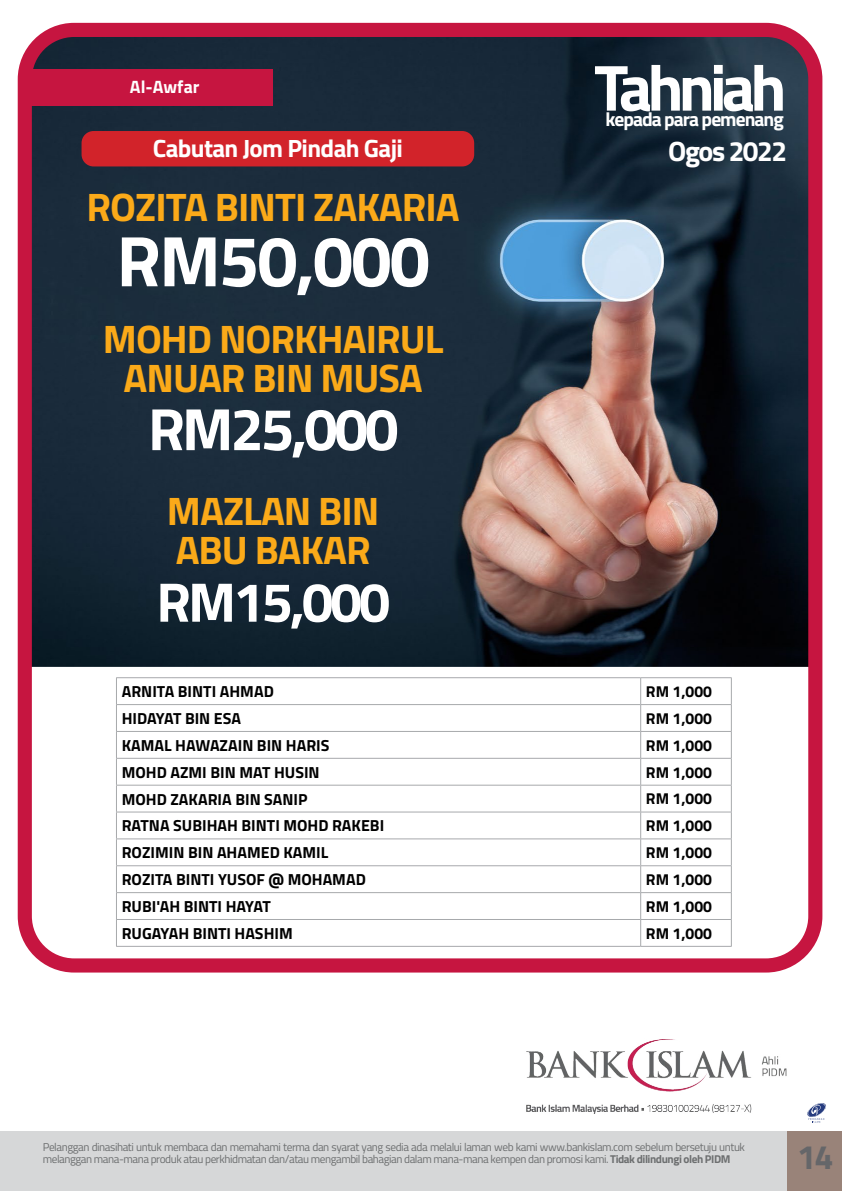
<style>
.page{position:relative;width:842px;height:1191px;background:#fff}
.page>*{position:absolute;margin:0;border:0;box-sizing:border-box;transform-origin:0 0}
.t1{font:700 71.8px "Titillium";letter-spacing:-.025em;color:#fff}
.t2{font:700 65.3px "Titillium";letter-spacing:-.075em;color:#fff}
.t3{font:700 59.8px "Titillium";letter-spacing:-.05em;color:#fff}
.t4{font:700 55.8px "Titillium";letter-spacing:-.05em;color:#fff}
.t5{font:700 39.8px/39px "Titillium";letter-spacing:-.025em;color:#fbaa19;text-align:center}
.t6{font:700 34px "Titillium";color:#656669}
.t7{font:700 28px "Titillium";letter-spacing:-.05em;color:#fff}
.t8{font:700 25px "Titillium";letter-spacing:-.025em;color:#fff}
.t9{font:700 19.5px "Titillium";letter-spacing:-.05em;color:#fff}
.t10{font:700 17.9px "Titillium";color:#fff}
.t11{font:700 16px "Titillium";color:#000}
.t12{font:700 15.7px "Titillium";color:#000}
.t13{font:11.3px/11.3px "Titillium";letter-spacing:-.04em;color:#6d6f70}
.s1{font-weight:700}
</style>
<div class="page">
<img style="left:33px;top:38px;width:774px;height:629px">
<div style="left:28px;top:69px;width:245px;height:37px;background:#c61540"></div>
<div style="left:18px;top:23px;width:804px;height:949px;border:14px solid #c61540;border-radius:49px"></div>
<div style="left:0;top:1131px;width:842px;height:60px;background:#d6d7d8"></div>
<svg style="left:807px;top:1103px;width:19px;height:19px"></svg>
<div style="left:788px;top:1131px;width:54px;height:60px;background:#998379"></div>
<img style="left:526px;top:1039px;width:261px;height:75px">
<hr style="left:116px;top:677px;width:525px;height:1px;background:#a7a9ac">
<hr style="left:641px;top:677px;width:91px;height:1px;background:#a7a9ac">
<hr style="left:116px;top:704px;width:525px;height:1px;background:#a7a9ac">
<hr style="left:641px;top:704px;width:91px;height:1px;background:#a7a9ac">
<hr style="left:116px;top:731px;width:525px;height:1px;background:#a7a9ac">
<hr style="left:641px;top:731px;width:91px;height:1px;background:#a7a9ac">
<hr style="left:116px;top:758px;width:525px;height:1px;background:#a7a9ac">
<hr style="left:641px;top:758px;width:91px;height:1px;background:#a7a9ac">
<hr style="left:116px;top:785px;width:525px;height:1px;background:#a7a9ac">
<hr style="left:641px;top:785px;width:91px;height:1px;background:#a7a9ac">
<hr style="left:116px;top:811px;width:525px;height:1px;background:#a7a9ac">
<hr style="left:641px;top:811px;width:91px;height:1px;background:#a7a9ac">
<hr style="left:116px;top:838px;width:525px;height:1px;background:#a7a9ac">
<hr style="left:641px;top:838px;width:91px;height:1px;background:#a7a9ac">
<hr style="left:116px;top:865px;width:525px;height:1px;background:#a7a9ac">
<hr style="left:641px;top:865px;width:91px;height:1px;background:#a7a9ac">
<hr style="left:116px;top:892px;width:525px;height:1px;background:#a7a9ac">
<hr style="left:641px;top:892px;width:91px;height:1px;background:#a7a9ac">
<hr style="left:116px;top:919px;width:525px;height:1px;background:#a7a9ac">
<svg style="left:116px;top:678px;width:1px;height:268px"></svg>
<hr style="left:641px;top:919px;width:91px;height:1px;background:#a7a9ac">
<svg style="left:640px;top:678px;width:1px;height:268px"></svg>
<svg style="left:731px;top:678px;width:1px;height:268px"></svg>
<hr style="left:116px;top:946px;width:525px;height:1px;background:#a7a9ac">
<hr style="left:641px;top:946px;width:91px;height:1px;background:#a7a9ac">
<div style="left:82px;top:131px;width:392px;height:35px;background:#d2232a;border-radius:12px"></div>
<h3 class="t10" style="left:130px;top:73px;width:71px">Al-Awfar</h3>
<h3 class="t8" style="left:153px;top:129px;width:252px">Cabutan Jom Pindah Gaji</h3>
<h3 class="t5" style="left:87px;top:186px;width:375px">ROZITA BINTI ZAKARIA</h3>
<h1 class="t1" style="left:117px;top:206px;width:315px">RM50,000</h1>
<h3 class="t5" style="left:103px;top:318px;width:342px">MOHD NORKHAIRUL<br>ANUAR BIN MUSA</h3>
<h3 class="t3" style="left:148px;top:383px;width:252px">RM25,000</h3>
<h3 class="t5" style="left:167px;top:489px;width:214px;text-align:left">MAZLAN BIN<br>ABU BAKAR</h3>
<h3 class="t4" style="left:156px;top:559px;width:235px">RM15,000</h3>
<h2 class="t2" style="left:594px;top:38px;width:194px">Tahniah</h2>
<h3 class="t9" style="left:605px;top:104px;width:180px">kepada para pemenang</h3>
<h3 class="t7" style="left:668px;top:130px;width:120px">Ogos 2022</h3>
<h3 class="t11" style="left:122px;top:679px;width:154px">ARNITA BINTI AHMAD</h3>
<h3 class="t12" style="left:646px;top:679px;width:68px">RM 1,000</h3>
<h3 class="t11" style="left:122px;top:706px;width:121px">HIDAYAT BIN ESA</h3>
<h3 class="t12" style="left:646px;top:706px;width:68px">RM 1,000</h3>
<h3 class="t11" style="left:122px;top:733px;width:209px">KAMAL HAWAZAIN BIN HARIS</h3>
<h3 class="t12" style="left:646px;top:733px;width:68px">RM 1,000</h3>
<h3 class="t11" style="left:122px;top:760px;width:199px">MOHD AZMI BIN MAT HUSIN</h3>
<h3 class="t12" style="left:646px;top:760px;width:68px">RM 1,000</h3>
<h3 class="t11" style="left:122px;top:786px;width:187px">MOHD ZAKARIA BIN SANIP</h3>
<h3 class="t12" style="left:646px;top:787px;width:68px">RM 1,000</h3>
<h3 class="t11" style="left:122px;top:813px;width:264px">RATNA SUBIHAH BINTI MOHD RAKEBI</h3>
<h3 class="t12" style="left:646px;top:813px;width:68px">RM 1,000</h3>
<h3 class="t11" style="left:122px;top:840px;width:208px">ROZIMIN BIN AHAMED KAMIL</h3>
<h3 class="t12" style="left:646px;top:840px;width:68px">RM 1,000</h3>
<h3 class="t11" style="left:122px;top:867px;width:246px">ROZITA BINTI YUSOF @ MOHAMAD</h3>
<h3 class="t12" style="left:646px;top:867px;width:68px">RM 1,000</h3>
<h3 class="t11" style="left:122px;top:894px;width:151px">RUBI'AH BINTI HAYAT</h3>
<h3 class="t12" style="left:646px;top:894px;width:68px">RM 1,000</h3>
<h3 class="t11" style="left:122px;top:921px;width:173px">RUGAYAH BINTI HASHIM</h3>
<h3 class="t12" style="left:646px;top:921px;width:68px">RM 1,000</h3>
<p class="t13" style="left:43px;top:1141px;width:704px">Pelanggan dinasihati untuk membaca dan memahami terma dan syarat yang sedia ada melalui laman web kami www.bankislam.com sebelum bersetuju untuk melanggan mana-mana produk atau perkhidmatan dan/atau mengambil bahagian dalam mana-mana kempen dan promosi kami. <span class="s1">Tidak dilindungi oleh PIDM</span></p>
<h3 class="t6" style="left:797px;top:1131px;width:38px">14</h3>
</div>
